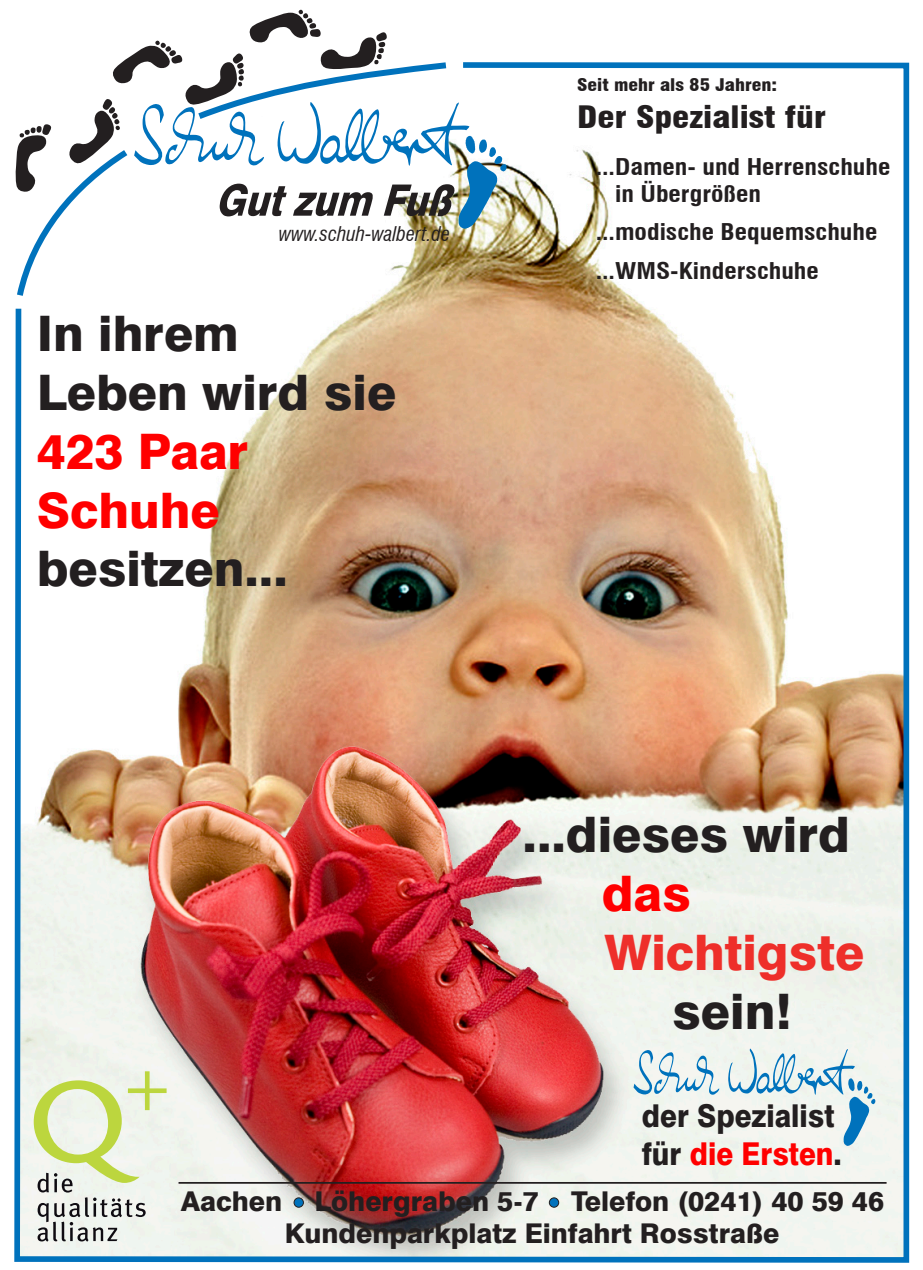
<style>
.page{position:relative;width:923px;height:1270px;background:#fff}
.page>*{position:absolute;margin:0;border:0;box-sizing:border-box;transform-origin:0 0}
.t1{font:800 49px/58.8px "Swiss 721 BT";color:#231f20}
.t2{font:800 49px/58.8px "Swiss 721 BT";color:#f00}
.t3{font:800 49px "Swiss 721 BT";color:#ee2f2a}
.t4{font:800 31.5px/37.8px "Swiss 721 BT";color:#231f20;scale:.9 1}
.t5{font:900 condensed 30.1px "Swiss 721 BT";color:#231f20;scale:1.15 1}
.t6{font:800 27.3px/32.6px "Swiss 721 BT";color:#231f20;text-align:center}
.t7{font:700 condensed 22.4px/26.9px "Swiss 721 BT";color:#231f20;scale:1.15 1}
.t8{font:italic condensed 19.95px "Swiss 721 BT";color:#231f20}
.t9{font:900 condensed 17.15px "Swiss 721 BT";color:#231f20;scale:1.15 1}
.s1{color:#f00}
</style>
<div class="page">
<img style="left:14px;top:62px;width:896px;height:1201px">
<svg style="left:34px;top:1071px;width:133px;height:171px"></svg>
<svg style="left:14px;top:10px;width:493px;height:292px"></svg>
<p class="t8" style="left:279px;top:221px;width:173px">www.schuh-walbert.de</p>
<h1 class="t1" style="left:37px;top:304px;width:361px">In ihrem<br>Leben wird sie</h1>
<h1 class="t2" style="left:37px;top:422px;width:213px">423 Paar<br>Schuhe</h1>
<h1 class="t1" style="left:37px;top:539px;width:252px">besitzen...</h1>
<p class="t9" style="left:577px;top:75px;width:175px">Seit mehr als 85 Jahren:</p>
<h3 class="t5" style="left:577px;top:99px;width:218px">Der Spezialist für</h3>
<p class="t7" style="left:615px;top:153px;width:241px;text-indent:-19px">...Damen- und Herrenschuhe in Übergrößen</p>
<p class="t7" style="left:595px;top:213px;width:246px;line-height:38.5px">...modische Bequemschuhe ...WMS-Kinderschuhe</p>
<h1 class="t1" style="left:522px;top:805px;width:329px">...dieses wird</h1>
<h1 class="t2" style="left:602px;top:864px;width:91px">das</h1>
<h1 class="t3" style="left:605px;top:923px;width:261px">Wichtigste</h1>
<h1 class="t1" style="left:672px;top:982px;width:121px">sein!</h1>
<h2 class="t4" style="left:642px;top:1097px;width:224px">der Spezialist für <span class="s1">die Ersten</span>.</h2>
<p class="t6" style="left:181px;top:1184px;width:705px">Aachen Löhergraben 5-7 Telefon (0241) 40 59 46<br>Kundenparkplatz Einfahrt Rosstraße</p>
</div>
